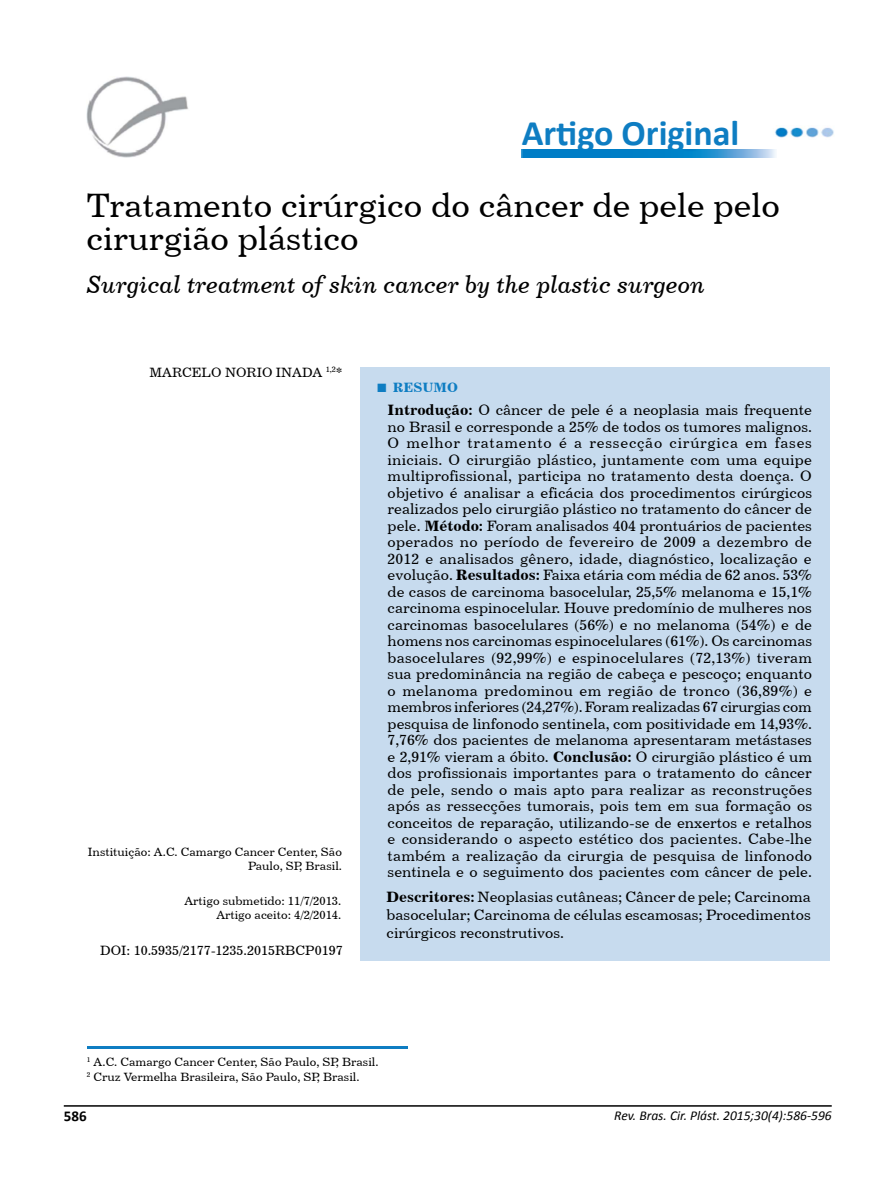
<style>
.page{position:relative;width:893px;height:1191px;background:#fff}
.page>*{position:absolute;margin:0;border:0;box-sizing:border-box;transform-origin:0 0}
.t1{font:700 36px "Calibri";color:#0e7dc2}
.t2{font:33.75px/33px "Century 731 BT Roman A";color:#000}
.t3{font:24.75px "Century 731 BT Italic A";color:#000}
.t4{font:15px/16.5px "Century 731 BT Roman A";color:#000;text-align:justify}
.t5{font:700 15px "Calibri";color:#000}
.t6{font:13.5px "Century 731 BT Roman A";color:#000}
.t7{font:italic 13.5px "Calibri";color:#000}
.t8{font:13.5px "Century 731 BT Bold A";color:#0e7dc2}
.t9{font:12px/14.4px "Century 731 BT Roman A";color:#000;text-align:right}
.s1{font-family:"Times New Roman";font-weight:700;font-size:18px}
.s2{font-family:"Century 731 BT Bold A"}
</style>
<div class="page">
<hr style="left:64px;top:1105px;width:768px;height:1px;background:#000">
<img style="left:775px;top:127px;width:59px;height:11px">
<img style="left:521px;top:150px;width:255px;height:7px">
<img style="left:87px;top:77px;width:101px;height:81px">
<div style="left:360px;top:366px;width:470px;height:594px;background:#c7dbee"></div>
<hr style="left:87px;top:1046px;width:320px;height:2px;background:#0e7dc2">
<h1 class="t1" style="left:522px;top:108px;width:219px">Artigo Original</h1>
<h2 class="t2" style="left:86px;top:188px;width:695px">Tratamento cirúrgico do câncer de pele pelo cirurgião plástico</h2>
<h3 class="t3" style="left:87px;top:269px;width:620px">Surgical treatment of skin cancer by the plastic surgeon</h3>
<p class="t6" style="left:149px;top:364px;width:195px">MARCELO NORIO INADA <sup>1,2</sup>*</p>
<p class="t9" style="left:88px;top:844px;width:256px">Instituição: A.C. Camargo Cancer Center, São<br>Paulo, SP, Brasil.</p>
<p class="t9" style="left:184px;top:893px;width:158px">Artigo submetido: 11/7/2013.<br>Artigo aceito: 4/2/2014.</p>
<p class="t6" style="left:100px;top:941px;width:244px">DOI: 10.5935/2177-1235.2015RBCP0197</p>
<p class="t8" style="left:376px;top:379px;width:83px"><span class="s1">■</span> RESUMO</p>
<p class="t4" style="left:388px;top:401px;width:426px"><span class="s2">Introdução:</span> O câncer de pele é a neoplasia mais frequente no Brasil e corresponde a 25% de todos os tumores malignos.<br>O melhor tratamento é a ressecção cirúrgica em fases iniciais. O cirurgião plástico, juntamente com uma equipe multiprofissional, participa no tratamento desta doença. O objetivo é analisar a eficácia dos procedimentos cirúrgicos realizados pelo cirurgião plástico no tratamento do câncer de pele. <span class="s2">Método:</span> Foram analisados 404 prontuários de pacientes operados no período de fevereiro de 2009 a dezembro de 2012 e analisados gênero, idade, diagnóstico, localização e evolução. <span class="s2">Resultados:</span> Faixa etária com média de 62 anos. 53% de casos de carcinoma basocelular, 25,5% melanoma e 15,1% carcinoma espinocelular. Houve predomínio de mulheres nos carcinomas basocelulares (56%) e no melanoma (54%) e de homens nos carcinomas espinocelulares (61%). Os carcinomas basocelulares (92,99%) e espinocelulares (72,13%) tiveram sua predominância na região de cabeça e pescoço; enquanto o melanoma predominou em região de tronco (36,89%) e membros inferiores (24,27%). Foram realizadas 67 cirurgias com pesquisa de linfonodo sentinela, com positividade em 14,93%.<br>7,76% dos pacientes de melanoma apresentaram metástases e 2,91% vieram a óbito. <span class="s2">Conclusão:</span> O cirurgião plástico é um dos profissionais importantes para o tratamento do câncer de pele, sendo o mais apto para realizar as reconstruções após as ressecções tumorais, pois tem em sua formação os conceitos de reparação, utilizando-se de enxertos e retalhos e considerando o aspecto estético dos pacientes. Cabe-lhe também a realização da cirurgia de pesquisa de linfonodo sentinela e o seguimento dos pacientes com câncer de pele.</p>
<p class="t4" style="left:387px;top:887px;width:426px;line-height:18px"><span class="s2">Descritores:</span> Neoplasias cutâneas; Câncer de pele; Carcinoma basocelular; Carcinoma de células escamosas; Procedimentos cirúrgicos reconstrutivos.</p>
<p class="t9" style="left:87px;top:1054px;width:293px;line-height:15px;text-align:left"><sup>1</sup> A.C. Camargo Cancer Center, São Paulo, SP, Brasil.<br><sup>2</sup> Cruz Vermelha Brasileira, São Paulo, SP, Brasil.</p>
<p class="t5" style="left:64px;top:1105px;width:24px">586</p>
<p class="t7" style="left:614px;top:1106px;width:219px">Rev. Bras. Cir. Plást. 2015;30(4):586-596</p>
</div>
